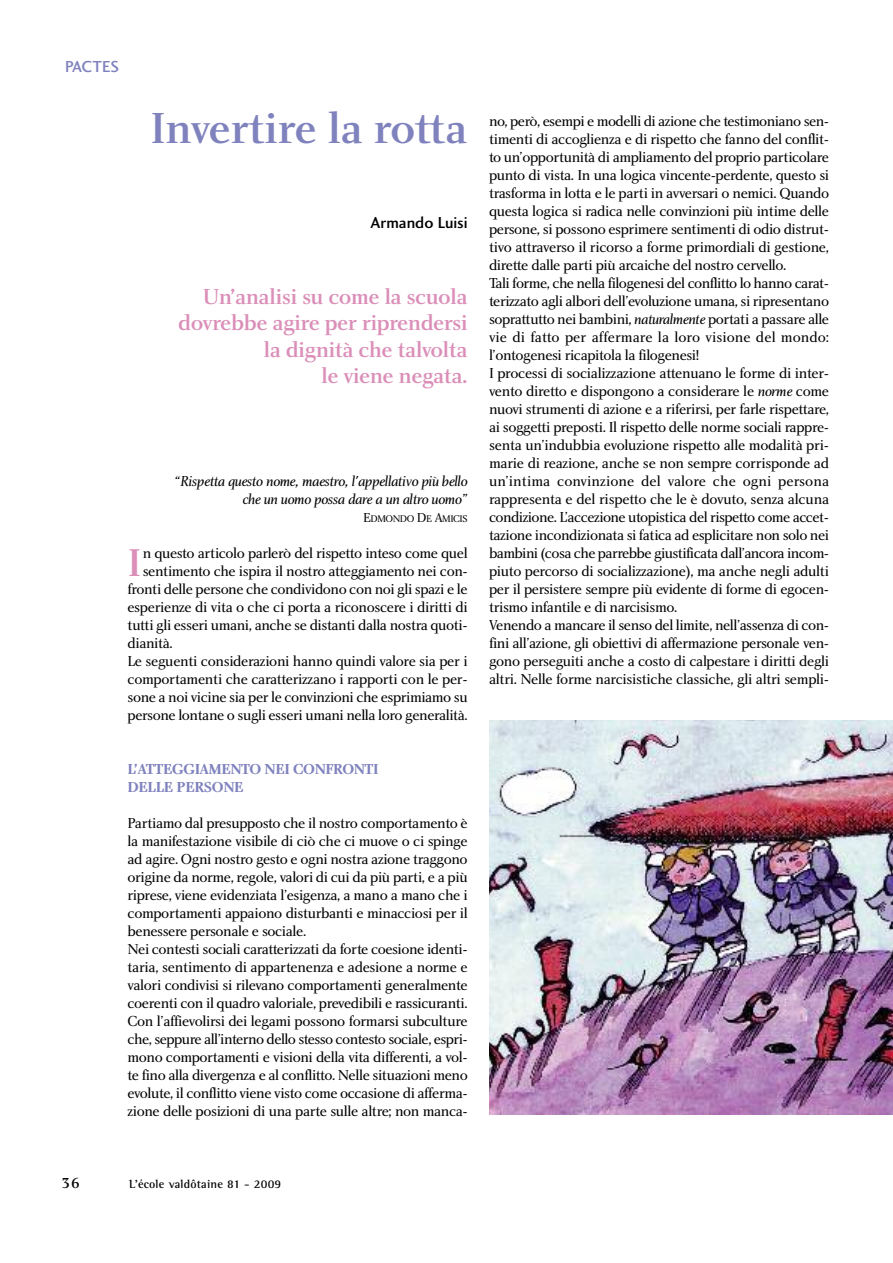
<style>
.page{position:relative;width:893px;height:1263px;background:#fff}
.page>*{position:absolute;margin:0;border:0;box-sizing:border-box;transform-origin:0 0}
.t1{font:45px "Charlotte Medium Plain";letter-spacing:-.02em;color:#7f82bd}
.t2{font:40.05px "Charlotte Medium Plain";color:#db8fb8}
.t3{font:22.5px/26.2px "Charlotte Medium Plain";letter-spacing:-.03em;color:#db8fb8;text-align:right}
.t4{font:16.5px "Charlotte Sans Medium Plain";color:#000}
.t5{font:16.5px "Charlotte Sans Medium Plain";color:#7f82bd}
.t6{font:15px/18px "Charlotte Book Plain";letter-spacing:-.03em;color:#000}
.t7{font:15px/18px "Charlotte Book Italic Plain";letter-spacing:-.03em;color:#000;text-align:right}
.t8{font:15px/18px "Charlotte Bold Plain";letter-spacing:-.02em;color:#7f82bd}
.t9{font:15px "Charlotte Medium Plain";color:#000}
.t10{font:700 12px "Rotis Semi Serif";letter-spacing:.015em;color:#000}
.t11{font:10.2px "Charlotte Book Plain";letter-spacing:-.04em;color:#000}
.s1{font-size:13.5px}
.s2{font-family:"Charlotte Book Italic Plain"}
</style>
<div class="page">
<img style="left:489px;top:720px;width:404px;height:394px">
<p class="t5" style="left:65px;top:60px;width:55px">PACTES</p>
<h1 class="t1" style="left:150px;top:111px;width:319px">Invertire la rotta</h1>
<p class="t4" style="left:370px;top:216px;width:99px">Armando Luisi</p>
<h3 class="t3" style="left:178px;top:286px;width:291px">Un’analisi su come la scuola dovrebbe agire per riprendersi la dignità che talvolta<br>le viene negata.</h3>
<p class="t7" style="left:174px;top:473px;width:295px">“Rispetta questo nome, maestro, l'appellativo più bello che un uomo possa dare a un altro uomo”</p>
<p class="t11" style="left:363px;top:515px;width:106px"><span class="s1">E</span>DMONDO <span class="s1">D</span>E <span class="s1">A</span>MICIS</p>
<h2 class="t2" style="left:128px;top:548px;width:16px">I</h2>
<p class="t6" style="left:143px;top:545px;width:326px">n questo articolo parlerò del rispetto inteso come quel</p>
<p class="t6" style="left:143px;top:563px;width:326px">sentimento che ispira il nostro atteggiamento nei con-</p>
<p class="t6" style="left:128px;top:581px;width:342px">fronti delle persone che condividono con noi gli spazi e le</p>
<p class="t6" style="left:128px;top:599px;width:342px">esperienze di vita o che ci porta a riconoscere i diritti di</p>
<p class="t6" style="left:128px;top:617px;width:342px">tutti gli esseri umani, anche se distanti dalla nostra quoti-</p>
<p class="t6" style="left:128px;top:635px;width:47px">dianità.</p>
<p class="t6" style="left:128px;top:653px;width:342px">Le seguenti considerazioni hanno quindi valore sia per i</p>
<p class="t6" style="left:128px;top:671px;width:342px">comportamenti che caratterizzano i rapporti con le per-</p>
<p class="t6" style="left:128px;top:689px;width:342px">sone a noi vicine sia per le convinzioni che esprimiamo su</p>
<p class="t6" style="left:128px;top:707px;width:342px">persone lontane o sugli esseri umani nella loro generalità.</p>
<p class="t8" style="left:128px;top:761px;width:253px">L’ATTEGGIAMENTO NEI CONFRONTI<br>DELLE PERSONE</p>
<p class="t6" style="left:128px;top:815px;width:342px">Partiamo dal presupposto che il nostro comportamento è la manifestazione visibile di ciò che ci muove o ci spinge ad agire. Ogni nostro gesto e ogni nostra azione traggono origine da norme, regole, valori di cui da più parti, e a più riprese, viene evidenziata l’esigenza, a mano a mano che i comportamenti appaiono disturbanti e minacciosi per il benessere personale e sociale.<br>Nei contesti sociali caratterizzati da forte coesione identi&shy;taria, sentimento di appartenenza e adesione a norme e valori condivisi si rilevano comportamenti generalmente coerenti con il quadro valoriale, prevedibili e rassicuranti.<br>Con l’affievolirsi dei legami possono formarsi subculture che, seppure all’interno dello stesso contesto sociale, espri&shy;mono comportamenti e visioni della vita differenti, a vol&shy;te fino alla divergenza e al conflitto. Nelle situazioni meno evolute, il conflitto viene visto come occasione di afferma&shy;zione delle posizioni di una parte sulle altre; non manca-</p>
<p class="t6" style="left:489px;top:113px;width:342px">no, però, esempi e modelli di azione che testimoniano sen&shy;timenti di accoglienza e di rispetto che fanno del conflit&shy;to un’opportunità di ampliamento del proprio particolare punto di vista. In una logica vincente-perdente, questo si trasforma in lotta e le parti in avversari o nemici. Quando questa logica si radica nelle convinzioni più intime delle persone, si possono esprimere sentimenti di odio distrut&shy;tivo attraverso il ricorso a forme primordiali di gestione, dirette dalle parti più arcaiche del nostro cervello.<br>Tali forme, che nella filogenesi del conflitto lo hanno carat&shy;terizzato agli albori dell’evoluzione umana, si ripresentano soprattutto nei bambini, <span class="s2">naturalmente</span> portati a passare alle vie di fatto per affermare la loro visione del mondo: l’ontogenesi ricapitola la filogenesi!<br>I processi di socializzazione attenuano le forme di inter&shy;vento diretto e dispongono a considerare le <span class="s2">norme</span> come nuovi strumenti di azione e a riferirsi, per farle rispettare, ai soggetti preposti. Il rispetto delle norme sociali rappre&shy;senta un’indubbia evoluzione rispetto alle modalità pri&shy;marie di reazione, anche se non sempre corrisponde ad un’intima convinzione del valore che ogni persona rappresenta e del rispetto che le è dovuto, senza alcuna condizione. L’accezione utopistica del rispetto come accet&shy;tazione incondizionata si fatica ad esplicitare non solo nei bambini (cosa che parrebbe giustificata dall’ancora incom&shy;piuto percorso di socializzazione), ma anche negli adulti per il persistere sempre più evidente di forme di egocen&shy;trismo infantile e di narcisismo.<br>Venendo a mancare il senso del limite, nell’assenza di con&shy;fini all’azione, gli obiettivi di affermazione personale ven&shy;gono perseguiti anche a costo di calpestare i diritti degli altri. Nelle forme narcisistiche classiche, gli altri sempli-</p>
<p class="t9" style="left:62px;top:1177px;width:20px">36</p>
<p class="t10" style="left:129px;top:1180px;width:154px">L’école valdôtaine 81 - 2009</p>
</div>
